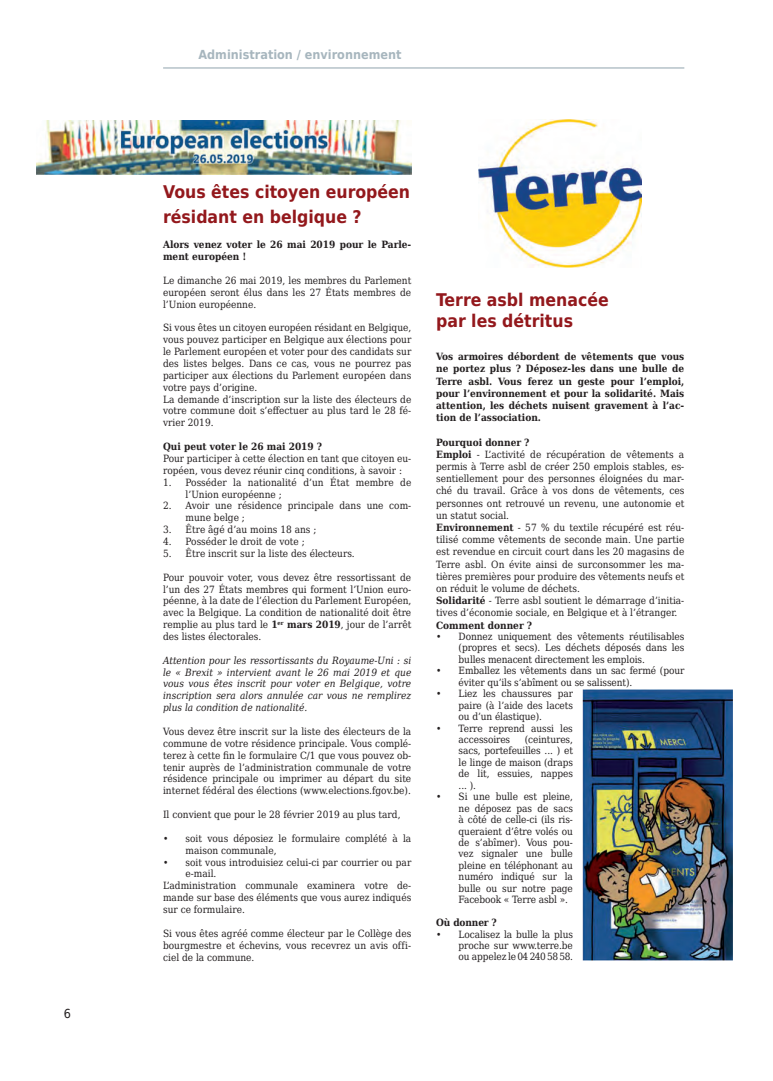
<style>
.page{position:relative;width:773px;height:1081px;background:#fff}
.page>*{position:absolute;margin:0;border:0;box-sizing:border-box;transform-origin:0 0}
.t1{font:700 17.5px/25.6px "DejaVu Sans Condensed";color:#93181c}
.t2{font:700 12.5px "DejaVu Sans Condensed";color:#a7b6be}
.t3{font:12.5px "DejaVu Sans Condensed";color:#231f20}
.t4{font:10px/11.9px "DejaVu Serif Condensed";color:#231f20;text-align:justify}
.t5{font:700 10px/12.2px "DejaVu Serif Condensed";color:#231f20}
.t6{font:italic 10px/11.9px "DejaVu Serif Condensed";color:#231f20;text-align:justify}
.s1{font-weight:700}
</style>
<div class="page">
<hr style="left:163px;top:67px;width:521px;height:2px;background:#a7b6be">
<img style="left:37px;top:120px;width:374px;height:54px">
<img style="left:478px;top:120px;width:163px;height:147px">
<img style="left:582px;top:689px;width:150px;height:271px">
<p class="t3" style="left:64px;top:1004px;width:9px">6</p>
<p class="t2" style="left:198px;top:44px;width:204px">Administration / environnement</p>
<h1 class="t1" style="left:163px;top:178px;width:248px">Vous êtes citoyen européen résidant en belgique ?</h1>
<p class="t5" style="left:163px;top:238px;width:250px;line-height:11.9px">Alors venez voter le 26 mai 2019 pour le Parle&shy;ment européen !</p>
<p class="t4" style="left:163px;top:274px;width:250px">Le dimanche 26 mai 2019, les membres du Parlement européen seront élus dans les 27 États membres de l’Union européenne.</p>
<p class="t4" style="left:163px;top:321px;width:250px;text-align:left">Si vous êtes un citoyen européen résidant en Belgique, vous pouvez participer en Belgique aux élections pour le Parlement européen et voter pour des candidats sur des listes belges. Dans ce cas, vous ne pourrez pas participer aux élections du Parlement européen dans votre pays d’origine.<br>La demande d’inscription sur la liste des électeurs de votre commune doit s’effectuer au plus tard le 28 fé&shy;vrier 2019.</p>
<p class="t5" style="left:163px;top:440px;width:161px">Qui peut voter le 26 mai 2019 ?</p>
<p class="t4" style="left:163px;top:452px;width:250px">Pour participer à cette élection en tant que citoyen eu&shy;ropéen, vous devez réunir cinq conditions, à savoir :</p>
<p class="t4" style="left:185px;top:476px;width:227px;text-indent:-22px">1. Posséder la nationalité d’un État membre de l’Union européenne ;</p>
<p class="t4" style="left:185px;top:500px;width:227px;text-indent:-22px">2. Avoir une résidence principale dans une com&shy;mune belge ;</p>
<p class="t4" style="left:163px;top:523px;width:155px">3. Être âgé d’au moins 18 ans ;</p>
<p class="t4" style="left:163px;top:535px;width:143px">4. Posséder le droit de vote ;</p>
<p class="t4" style="left:163px;top:547px;width:193px">5. Être inscrit sur la liste des électeurs.</p>
<p class="t4" style="left:163px;top:571px;width:250px">Pour pouvoir voter, vous devez être ressortissant de l’un des 27 États membres qui forment l’Union euro&shy;péenne, à la date de l’élection du Parlement Européen, avec la Belgique. La condition de nationalité doit être remplie au plus tard le <span class="s1">1</span><sup>er</sup> <span class="s1">mars 2019</span>, jour de l’arrêt des listes électorales.</p>
<p class="t6" style="left:163px;top:654px;width:250px">Attention pour les ressortissants du Royaume-Uni : si le « Brexit » intervient avant le 26 mai 2019 et que vous vous êtes inscrit pour voter en Belgique, votre inscription sera alors annulée car vous ne remplirez plus la condition de nationalité.</p>
<p class="t4" style="left:163px;top:725px;width:250px">Vous devez être inscrit sur la liste des électeurs de la commune de votre résidence principale. Vous complé&shy;terez à cette fin le formulaire C/1 que vous pouvez ob&shy;tenir auprès de l’administration communale de votre résidence principale ou imprimer au départ du site internet fédéral des élections (www.elections.fgov.be).</p>
<p class="t4" style="left:163px;top:808px;width:239px">Il convient que pour le 28 février 2019 au plus tard,</p>
<p class="t4" style="left:185px;top:832px;width:227px;text-indent:-23px">• soit vous déposiez le formulaire complété à la maison communale,</p>
<p class="t4" style="left:163px;top:856px;width:250px">• soit vous introduisiez celui-ci par courrier ou par</p>
<p class="t4" style="left:185px;top:867px;width:32px">e-mail.</p>
<p class="t4" style="left:163px;top:879px;width:250px">L’administration communale examinera votre de-</p>
<p class="t4" style="left:163px;top:891px;width:250px">mande sur base des éléments que vous aurez indiqués</p>
<p class="t4" style="left:163px;top:903px;width:83px">sur ce formulaire.</p>
<p class="t4" style="left:163px;top:927px;width:250px">Si vous êtes agréé comme électeur par le Collège des bourgmestre et échevins, vous recevrez un avis offi&shy;ciel de la commune.</p>
<h1 class="t1" style="left:436px;top:288px;width:174px;line-height:21.2px">Terre asbl menacée par les détritus</h1>
<p class="t5" style="left:436px;top:350px;width:250px;text-align:justify">Vos armoires débordent de vêtements que vous ne portez plus ? Déposez-les dans une bulle de Terre asbl. Vous ferez un geste pour l’emploi, pour l’environnement et pour la solidarité. Mais attention, les déchets nuisent gravement à l’ac&shy;tion de l’association.</p>
<p class="t4" style="left:436px;top:436px;width:250px;line-height:12.2px;text-align:left"><span class="s1">Pourquoi donner ?<br>Emploi</span> - L’activité de récupération de vêtements a permis à Terre asbl de créer 250 emplois stables, es&shy;sentiellement pour des personnes éloignées du mar&shy;ché du travail. Grâce à vos dons de vêtements, ces personnes ont retrouvé un revenu, une autonomie et un statut social.<br><span class="s1">Environnement</span> - 57 % du textile récupéré est réu&shy;tilisé comme vêtements de seconde main. Une partie est revendue en circuit court dans les 20 magasins de Terre asbl. On évite ainsi de surconsommer les ma&shy;tières premières pour produire des vêtements neufs et on réduit le volume de déchets.<br><span class="s1">Solidarité</span> - Terre asbl soutient le démarrage d’initia&shy;tives d’économie sociale, en Belgique et à l’étranger.</p>
<p class="t5" style="left:436px;top:618px;width:97px">Comment donner ?</p>
<p class="t4" style="left:458px;top:630px;width:227px;line-height:11.5px;text-indent:-23px">• Donnez uniquement des vêtements réutilisables (propres et secs). Les déchets déposés dans les bulles menacent directement les emplois.</p>
<p class="t4" style="left:458px;top:665px;width:227px;line-height:11.5px;text-indent:-22px">• Emballez les vêtements dans un sac fermé (pour éviter qu’ils s’abîment ou se salissent).</p>
<p class="t4" style="left:458px;top:687px;width:116px;line-height:11.5px;text-indent:-22px">• Liez les chaussures par paire (à l’aide des lacets ou d’un élastique).</p>
<p class="t4" style="left:458px;top:722px;width:116px;line-height:11.5px;text-indent:-22px">• Terre reprend aussi les accessoires</p>
<p class="t4" style="left:458px;top:733px;width:116px;line-height:11.5px;text-indent:66px">(ceintures, sacs, portefeuilles ... ) et le linge de maison (draps de lit, essuies, nappes ... ).</p>
<p class="t4" style="left:458px;top:790px;width:116px;line-height:11.5px;text-indent:-22px">• Si une bulle est pleine, ne déposez pas de sacs à côté de celle-ci (ils ris&shy;queraient d’être volés ou de s’abîmer). Vous pou&shy;vez signaler une bulle pleine en téléphonant au numéro indiqué sur la bulle ou sur notre page Facebook « Terre asbl ».</p>
<p class="t5" style="left:436px;top:916px;width:62px">Où donner ?</p>
<p class="t4" style="left:458px;top:928px;width:116px;line-height:11.5px;text-indent:-22px">• Localisez la bulle la plus proche sur www.terre.be ou appelez le 04 240 58 58.</p>
</div>
